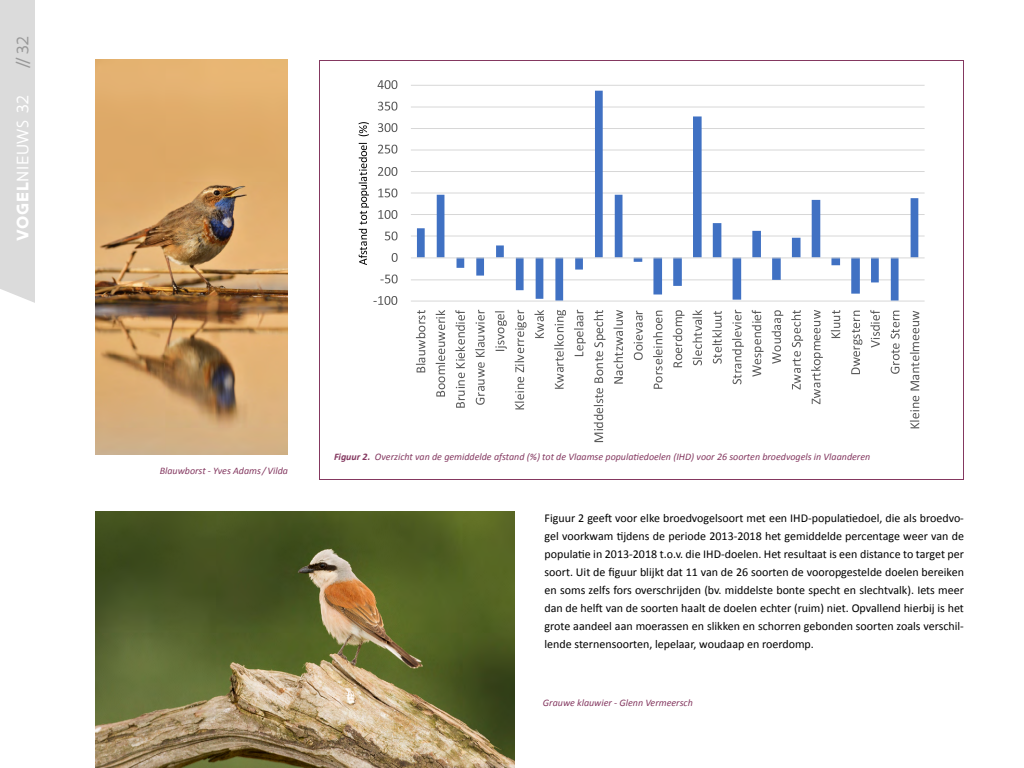
<style>
.page{position:relative;width:1024px;height:768px;background:#fff}
.page>*{position:absolute;margin:0;border:0;box-sizing:border-box;transform-origin:0 0}
.t1{font:18px "Flanders Art Sans";letter-spacing:.05em;color:#fff}
.t2{font:18px "Flanders Art Sans";color:#999}
.BODY{font:12px/18px "Calibri";color:#000;text-align:justify}
.ondertekst{font:italic 10px "Calibri";color:#843860}
.s1{font-weight:700}
</style>
<div class="page">
<div style="left:0;top:0;width:35px;height:303px;background:#dbdbdb"></div>
<hr style="left:411px;top:85px;width:514px;height:1px;background:#d7d7d7">
<hr style="left:411px;top:107px;width:514px;height:1px;background:#d7d7d7">
<hr style="left:411px;top:128px;width:514px;height:1px;background:#d7d7d7">
<hr style="left:411px;top:150px;width:514px;height:1px;background:#d7d7d7">
<hr style="left:411px;top:171px;width:514px;height:1px;background:#d7d7d7">
<hr style="left:411px;top:193px;width:514px;height:1px;background:#d7d7d7">
<hr style="left:411px;top:214px;width:514px;height:1px;background:#d7d7d7">
<hr style="left:411px;top:236px;width:514px;height:1px;background:#d7d7d7">
<hr style="left:411px;top:279px;width:514px;height:1px;background:#d7d7d7">
<hr style="left:411px;top:301px;width:514px;height:1px;background:#d7d7d7">
<svg style="left:417px;top:91px;width:501px;height:210px"></svg>
<hr style="left:411px;top:257px;width:514px;height:1px;background:#d7d7d7">
<svg style="left:373px;top:296px;width:24px;height:9px"></svg>
<svg style="left:380px;top:274px;width:18px;height:9px"></svg>
<svg style="left:392px;top:253px;width:6px;height:9px"></svg>
<svg style="left:385px;top:231px;width:13px;height:9px"></svg>
<svg style="left:378px;top:210px;width:19px;height:9px"></svg>
<svg style="left:378px;top:188px;width:19px;height:9px"></svg>
<svg style="left:378px;top:167px;width:19px;height:9px"></svg>
<svg style="left:378px;top:145px;width:19px;height:9px"></svg>
<svg style="left:378px;top:123px;width:19px;height:9px"></svg>
<svg style="left:378px;top:102px;width:19px;height:9px"></svg>
<svg style="left:378px;top:80px;width:19px;height:9px"></svg>
<svg style="left:416px;top:310px;width:9px;height:62px"></svg>
<svg style="left:436px;top:310px;width:9px;height:87px"></svg>
<svg style="left:455px;top:310px;width:10px;height:98px"></svg>
<svg style="left:475px;top:310px;width:10px;height:95px"></svg>
<svg style="left:495px;top:311px;width:12px;height:40px"></svg>
<svg style="left:515px;top:310px;width:12px;height:99px"></svg>
<svg style="left:534px;top:310px;width:10px;height:28px"></svg>
<svg style="left:554px;top:310px;width:12px;height:79px"></svg>
<svg style="left:574px;top:310px;width:12px;height:46px"></svg>
<svg style="left:594px;top:310px;width:12px;height:132px"></svg>
<svg style="left:613px;top:310px;width:10px;height:74px"></svg>
<svg style="left:634px;top:311px;width:9px;height:49px"></svg>
<svg style="left:653px;top:311px;width:9px;height:78px"></svg>
<svg style="left:673px;top:310px;width:12px;height:57px"></svg>
<svg style="left:693px;top:310px;width:9px;height:55px"></svg>
<svg style="left:712px;top:311px;width:10px;height:53px"></svg>
<svg style="left:732px;top:310px;width:12px;height:74px"></svg>
<svg style="left:752px;top:310px;width:12px;height:67px"></svg>
<svg style="left:772px;top:310px;width:11px;height:54px"></svg>
<svg style="left:791px;top:310px;width:12px;height:80px"></svg>
<svg style="left:811px;top:310px;width:12px;height:94px"></svg>
<svg style="left:831px;top:310px;width:9px;height:28px"></svg>
<svg style="left:851px;top:311px;width:11px;height:63px"></svg>
<svg style="left:870px;top:310px;width:10px;height:38px"></svg>
<svg style="left:891px;top:311px;width:9px;height:63px"></svg>
<svg style="left:910px;top:311px;width:9px;height:117px"></svg>
<svg style="left:359px;top:143px;width:10px;height:122px"></svg>
<svg style="left:359px;top:122px;width:10px;height:14px"></svg>
<img style="left:95px;top:511px;width:419px;height:257px">
<img style="left:95px;top:59px;width:192px;height:396px">
<h1 class="t2" style="left:12px;top:69px;width:35px;rotate:-90deg">// 32</h1>
<h1 class="t1" style="left:12px;top:241px;width:147px;rotate:-90deg"><span class="s1">VOGEL</span>NIEUWS 32</h1>
<p class="ondertekst" style="left:160px;top:464px;width:130px">Blauwborst - Yves Adams / Vilda</p>
<p class="ondertekst" style="left:334px;top:449px;width:538px"><span class="s1">Figuur 2.</span> Overzicht van de gemiddelde afstand (%) tot de Vlaamse populatiedoelen (IHD) voor 26 soorten broedvogels in Vlaanderen</p>
<p class="BODY" style="left:544px;top:509px;width:421px">Figuur 2 geeft voor elke broedvogelsoort met een IHD-populatiedoel, die als broedvo&shy;gel voorkwam tijdens de periode 2013-2018 het gemiddelde percentage weer van de populatie in 2013-2018 t.o.v. die IHD-doelen. Het resultaat is een distance to target per soort. Uit de figuur blijkt dat 11 van de 26 soorten de vooropgestelde doelen bereiken en soms zelfs fors overschrijden (bv. middelste bonte specht en slechtvalk). Iets meer dan de helft van de soorten haalt de doelen echter (ruim) niet. Opvallend hierbij is het grote aandeel aan moerassen en slikken en schorren gebonden soorten zoals verschil&shy;lende sternensoorten, lepelaar, woudaap en roerdomp.</p>
<p class="ondertekst" style="left:543px;top:696px;width:151px">Grauwe klauwier - Glenn Vermeersch</p>
</div>
